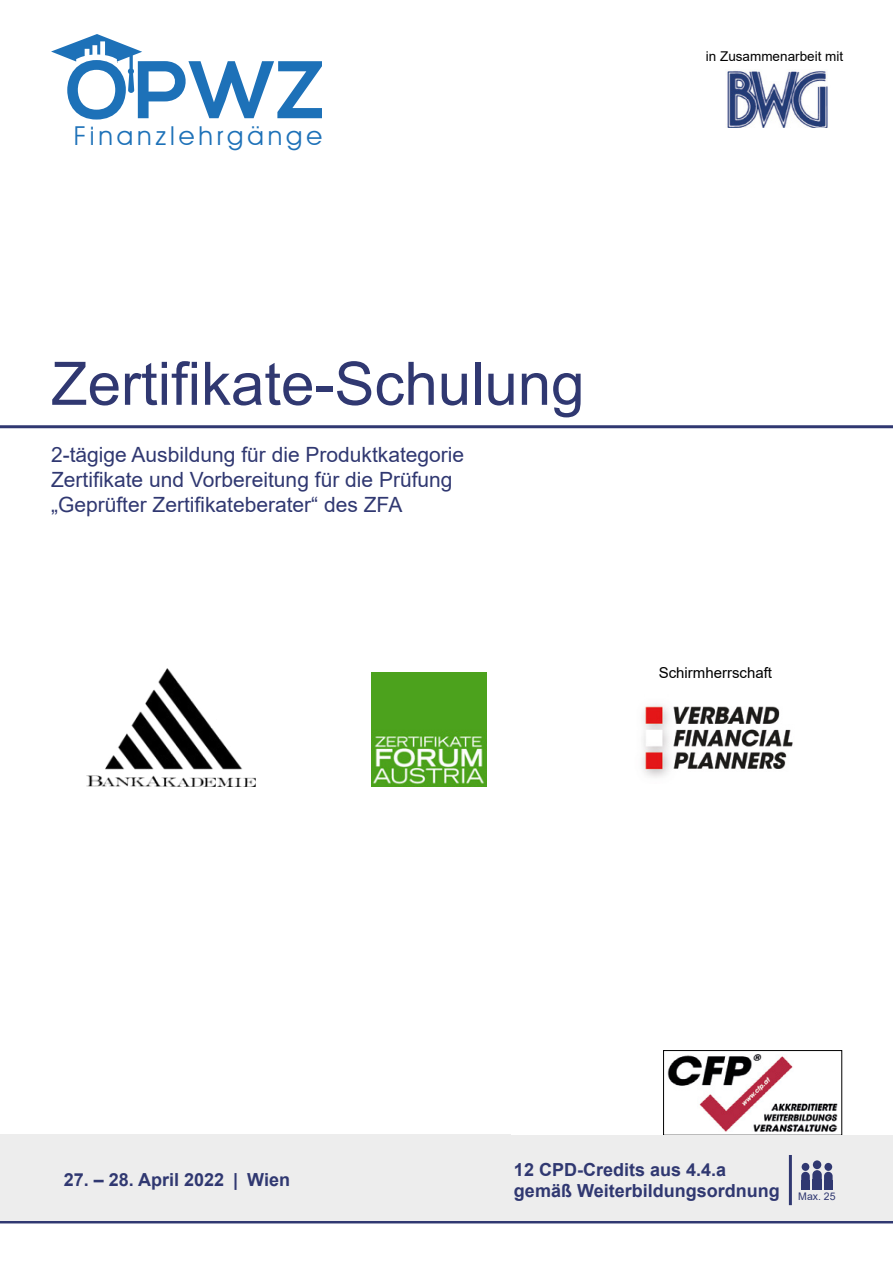
<style>
.page{position:relative;width:893px;height:1263px;background:#fff}
.page>*{position:absolute;margin:0;border:0;box-sizing:border-box;transform-origin:0 0}
.t1{font:700 81.45px "Nexa";color:#1d71b8}
.t2{font:60px "Arial";color:#303871}
.t3{font:26.1px "Avant Garde IT Cby BT";letter-spacing:.15em;color:#1d71b8}
.t4{font:21px/25.2px "Arial";color:#303871}
.t5{font:700 18px/21.6px "Arial";color:#303871}
.t6{font:15px "Arial";color:#000}
.t7{font:13.5px "Arial";color:#000}
</style>
<div class="page">
<hr style="left:0;top:1220px;width:893px;height:3px;background:#303871">
<hr style="left:0;top:425px;width:893px;height:3px;background:#303871">
<img style="left:727px;top:70px;width:101px;height:58px">
<img style="left:668px;top:1055px;width:170px;height:77px">
<div style="left:663px;top:1050px;width:179px;height:85px;border:1px solid #000"></div>
<svg style="left:51px;top:34px;width:91px;height:59px"></svg>
<div style="left:417px;top:1135px;width:476px;height:85px;background:#ededed"></div>
<hr style="left:789px;top:1155px;width:3px;height:50px;background:#303871">
<div style="left:801px;top:1172px;width:9px;height:17px;background:#303871;border-radius:4px"></div>
<div style="left:802px;top:1163px;width:7px;height:8px;background:#303871;border-radius:50%"></div>
<div style="left:801px;top:1180px;width:9px;height:9px;background:#303871"></div>
<div style="left:812px;top:1170px;width:10px;height:19px;background:#303871;border-radius:5px"></div>
<div style="left:813px;top:1160px;width:8px;height:9px;background:#303871;border-radius:50%"></div>
<div style="left:812px;top:1179px;width:10px;height:10px;background:#303871"></div>
<div style="left:824px;top:1172px;width:9px;height:17px;background:#303871;border-radius:4px"></div>
<div style="left:824px;top:1163px;width:8px;height:8px;background:#303871;border-radius:50%"></div>
<div style="left:824px;top:1180px;width:9px;height:9px;background:#303871"></div>
<div style="left:0;top:1134px;width:510px;height:85px;background:#ededed"></div>
<img style="left:87px;top:669px;width:168px;height:118px">
<img style="left:372px;top:672px;width:114px;height:115px">
<img style="left:642px;top:705px;width:151px;height:73px">
<h1 class="t1" style="left:66px;top:43px;width:260px">OPWZ</h1>
<p class="t3" style="left:74px;top:120px;width:250px">Finanzlehrgänge</p>
<p class="t7" style="left:706px;top:47px;width:139px">in Zusammenarbeit mit</p>
<h2 class="t2" style="left:51px;top:342px;width:535px">Zertifikate-Schulung</h2>
<p class="t4" style="left:51px;top:442px;width:415px">2-tägige Ausbildung für die Produktkategorie<br>Zertifikate und Vorbereitung für die Prüfung „Geprüfter Zertifikateberater“ des ZFA</p>
<p class="t6" style="left:659px;top:662px;width:115px">Schirmherrschaft</p>
<p class="t5" style="left:51px;top:1170px;width:228px">27. – 28. April 2020 | Wien</p>
<p class="t5" style="left:514px;top:1159px;width:323px">12 CPD-Credits aus 4.4.a<br>gemäß Weiterbildungsordnung <sub>Max.</sub> <sub>25</sub></p>
<p class="t5" style="left:64px;top:1169px;width:228px">27. – 28. April 2022 | Wien</p>
</div>
